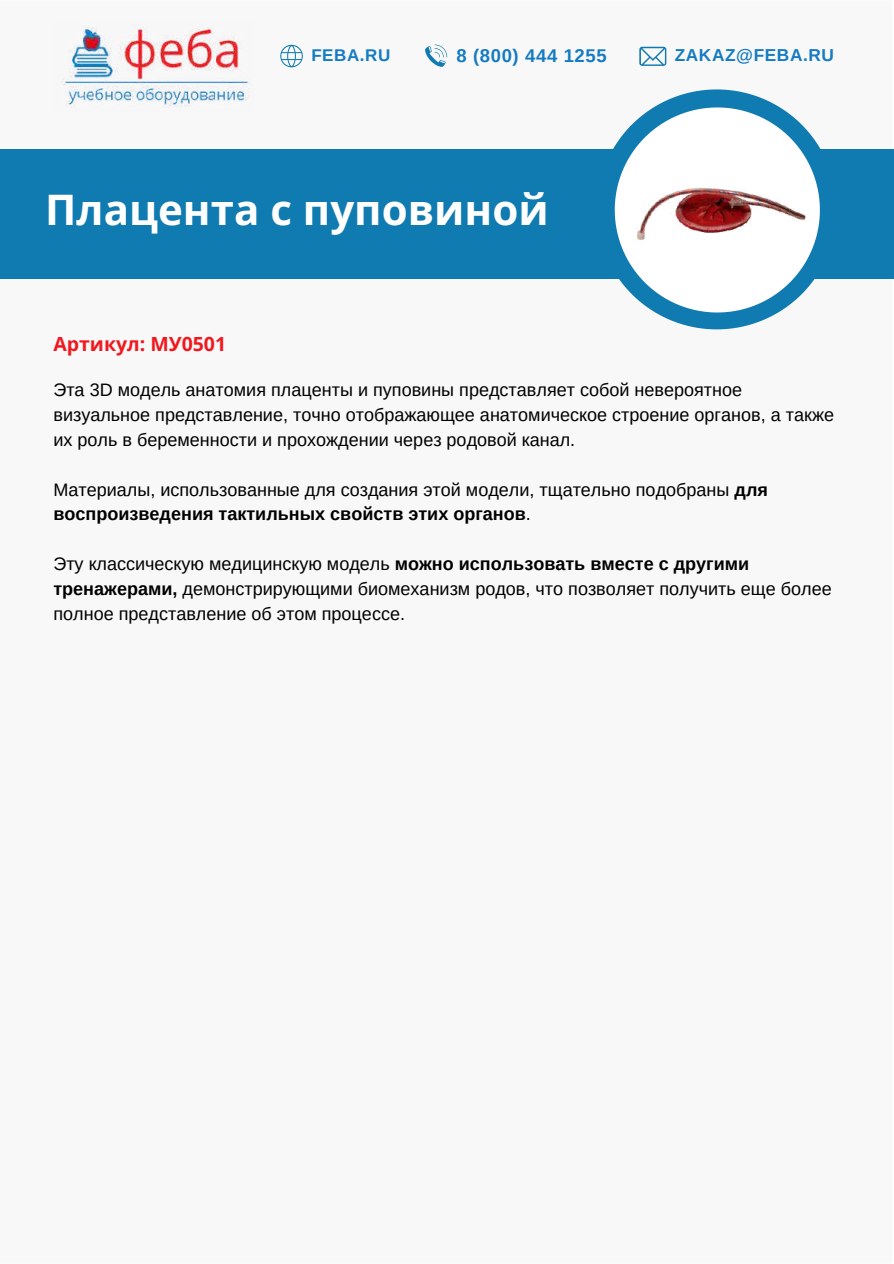
<style>
.page{position:relative;width:894px;height:1264px;background:#fff}
.page>*{position:absolute;margin:0;border:0;box-sizing:border-box;transform-origin:0 0}
.t1{font:700 42px "Open Sans";color:#fff}
.t2{font:700 19.5px "Open Sans";color:#ef191f}
.t3{font:700 18.45px "Arimo";letter-spacing:.035em;color:#157bc2}
.t4{font:18px/24.8px "Arimo";color:#000}
.t5{font:700 17.25px "Arimo";letter-spacing:.035em;color:#157bc2}
.t6{font:700 16.95px "Arimo";letter-spacing:.035em;color:#157bc2}
.s1{font-weight:700}
</style>
<div class="page">
<img style="left:61px;top:26px;width:189px;height:82px">
<svg style="left:639px;top:47px;width:27px;height:19px"></svg>
<svg style="left:425px;top:45px;width:22px;height:22px"></svg>
<svg style="left:280px;top:45px;width:23px;height:22px"></svg>
<div style="left:0;top:149px;width:893px;height:130px;background:#107bb1"></div>
<svg style="left:613px;top:89px;width:208px;height:240px"></svg>
<svg style="left:614px;top:107px;width:205px;height:205px"></svg>
<img style="left:624px;top:135px;width:190px;height:143px">
<p class="t6" style="left:311px;top:44px;width:81px">FEBA.RU</p>
<p class="t3" style="left:456px;top:43px;width:152px">8 (800) 444 1255</p>
<p class="t5" style="left:674px;top:43px;width:161px">ZAKAZ@FEBA.RU</p>
<h1 class="t1" style="left:45px;top:181px;width:505px">Плацента с пуповиной</h1>
<p class="t2" style="left:53px;top:330px;width:174px">Артикул: МУ0501</p>
<p class="t4" style="left:53px;top:378px;width:782px">Эта 3D модель анатомия плаценты и пуповины представляет собой невероятное визуальное представление, точно отображающее анатомическое строение органов, а также их роль в беременности и прохождении через родовой канал.</p>
<p class="t4" style="left:53px;top:477px;width:715px">Материалы, использованные для создания этой модели, тщательно подобраны <span class="s1">для воспроизведения тактильных свойств этих органов</span>.</p>
<p class="t4" style="left:53px;top:551px;width:779px">Эту классическую медицинскую модель <span class="s1">можно использовать вместе с другими тренажерами,</span> демонстрирующими биомеханизм родов, что позволяет получить еще более полное представление об этом процессе.</p>
</div>
